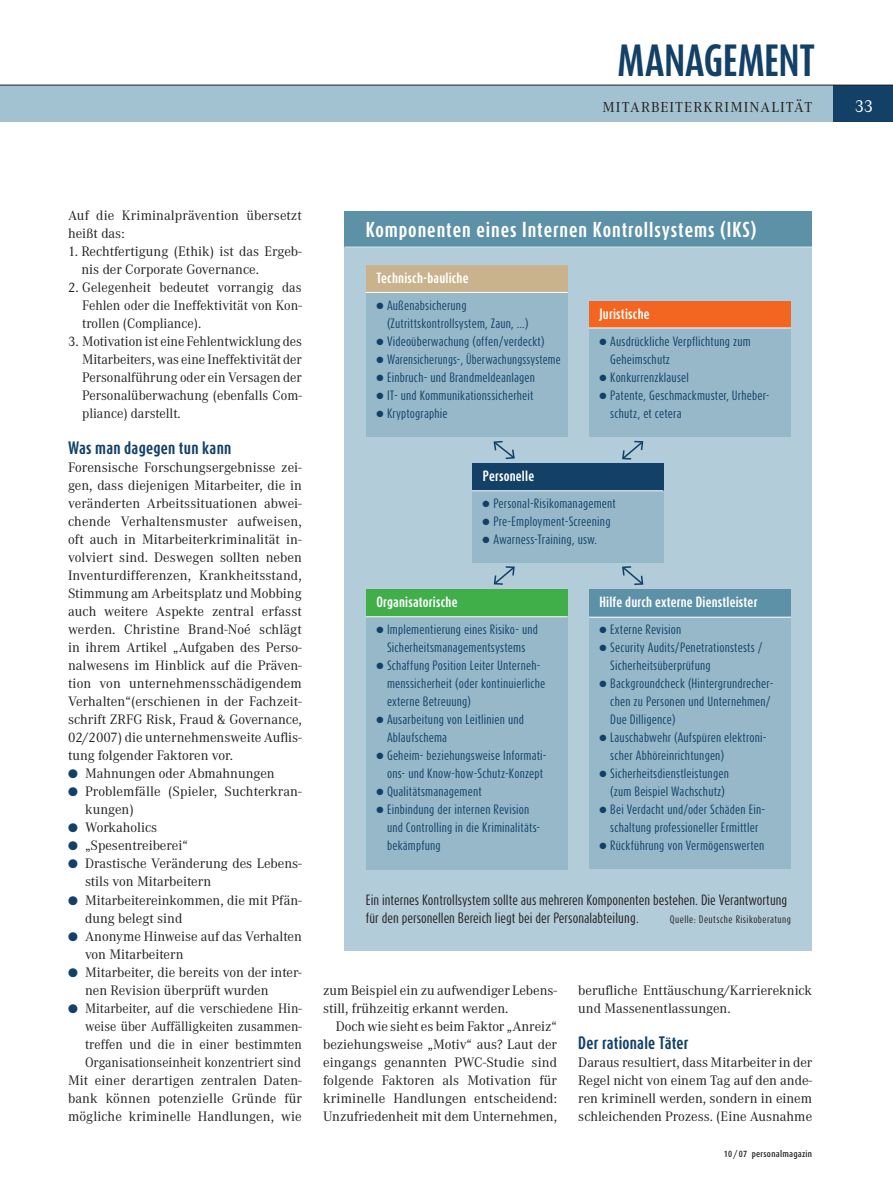
<style>
.page{position:relative;width:893px;height:1191px;background:#fff}
.page>*{position:absolute;margin:0;border:0;box-sizing:border-box;transform-origin:0 0}
.t1{font:700 37.5px "Dax Compact";letter-spacing:-.005em;color:#124067}
.t2{font:700 18px "Dax Compact";letter-spacing:.05em;color:#fff}
.t3{font:18px "Corporate A";color:#fff}
.t4{font:700 15px "Dax Compact";letter-spacing:.015em;color:#124067}
.t5{font:15px "Corporate A";letter-spacing:.07em;color:#231f20}
.t6{font:14.25px/18px "Corporate A";color:#231f20}
.t7{font:14.25px/18px "Corporate A";color:#231f20;text-align:right;scale:.95 1}
.t8{font:12.3px/18px "Dax Compact";color:#231f20}
.t9{font:700 12.3px "Dax Compact";letter-spacing:.015em;color:#fff}
.t10{font:11.25px/18px "Dax Compact";letter-spacing:.015em;color:#124067}
.t11{font:11.25px "Dax Compact";letter-spacing:.015em;color:#124067;scale:.96 1}
.t12{font:9px "Dax Compact";letter-spacing:.05em;color:#231f20}
.t13{font:500 9px "Dax Condensed";letter-spacing:.025em;color:#231f20}
.s1{color:#124067}
</style>
<div class="page">
<div style="left:0;top:85px;width:893px;height:36px;background:#a3c2d1"></div>
<div style="left:833px;top:85px;width:60px;height:36px;background:#124067"></div>
<hr style="left:0;top:85px;width:893px;height:1px;background:#231f20">
<div style="left:344px;top:211px;width:468px;height:740px;background:#b3ccd9"></div>
<div style="left:472px;top:463px;width:191px;height:28px;background:#124067"></div>
<div style="left:589px;top:590px;width:202px;height:27px;background:#5d91a7"></div>
<div style="left:366px;top:590px;width:202px;height:27px;background:#40ae49"></div>
<div style="left:589px;top:301px;width:202px;height:27px;background:#f36621"></div>
<div style="left:366px;top:292px;width:202px;height:144px;background:#96b8c9"></div>
<div style="left:344px;top:211px;width:468px;height:36px;background:#5d91a7"></div>
<hr style="left:344px;top:247px;width:468px;height:1px;background:#fff">
<div style="left:366px;top:265px;width:202px;height:27px;background:#c8b38c"></div>
<div style="left:589px;top:328px;width:202px;height:108px;background:#96b8c9"></div>
<div style="left:366px;top:617px;width:202px;height:252px;background:#96b8c9"></div>
<div style="left:589px;top:617px;width:202px;height:251px;background:#96b8c9"></div>
<hr style="left:366px;top:292px;width:202px;height:1px;background:#fff">
<hr style="left:589px;top:328px;width:202px;height:1px;background:#fff">
<hr style="left:366px;top:616px;width:202px;height:1px;background:#fff">
<hr style="left:589px;top:617px;width:202px;height:1px;background:#fff">
<div style="left:472px;top:491px;width:191px;height:71px;background:#96b8c9"></div>
<hr style="left:472px;top:490px;width:191px;height:1px;background:#fff">
<svg style="left:622px;top:440px;width:22px;height:20px"></svg>
<svg style="left:493px;top:566px;width:22px;height:19px"></svg>
<svg style="left:622px;top:566px;width:22px;height:19px"></svg>
<svg style="left:493px;top:440px;width:22px;height:20px"></svg>
<h1 class="t1" style="left:617px;top:36px;width:199px">MANAGEMENT</h1>
<p class="t5" style="left:603px;top:99px;width:211px">MITARBEITERKRIMINALITÄT</p>
<p class="t6" style="left:68px;top:207px;width:235px">Auf die Kriminalprävention übersetzt heißt das:</p>
<p class="t6" style="left:81px;top:243px;width:222px;text-indent:-13px">1. Rechtfertigung (Ethik) ist das Ergeb&shy;nis der Corporate Governance.</p>
<p class="t6" style="left:82px;top:279px;width:221px;text-align:justify;text-indent:-14px">2. Gelegenheit bedeutet vorrangig das Fehlen oder die Ineffektivität von Kon&shy;trollen (Compliance).</p>
<p class="t6" style="left:82px;top:333px;width:221px;text-align:justify;text-indent:-14px">3. Motivation ist eine Fehlentwicklung des Mitarbeiters, was eine Ineffektivität der Personalführung oder ein Versagen der Personalüberwachung (ebenfalls Com&shy;pliance) darstellt.</p>
<p class="t4" style="left:68px;top:438px;width:165px">Was man dagegen tun kann</p>
<p class="t6" style="left:68px;top:459px;width:235px;text-align:justify">Forensische Forschungsergebnisse zei&shy;gen, dass diejenigen Mitarbeiter, die in veränderten Arbeitssituationen abwei&shy;chende Verhaltensmuster aufweisen, oft auch in Mitarbeiterkriminalität in&shy;volviert sind. Deswegen sollten neben Inventurdifferenzen, Krankheitsstand, Stimmung am Arbeitsplatz und Mobbing auch weitere Aspekte zentral erfasst werden. Christine Brand-Noé schlägt in ihrem Artikel „Aufgaben des Perso&shy;nalwesens im Hinblick auf die Präven&shy;tion von unternehmensschädigendem Verhalten“(erschienen in der Fachzeit&shy;schrift ZRFG Risk, Fraud &amp; Governance, 02/2007) die unternehmensweite Auflis&shy;tung folgender Faktoren vor.</p>
<p class="t6" style="left:68px;top:765px;width:208px"><span class="s1">●</span> Mahnungen oder Abmahnungen</p>
<p class="t6" style="left:85px;top:783px;width:218px;text-indent:-17px"><span class="s1">●</span> Problemfälle (Spieler, Suchterkran&shy;kungen)</p>
<p class="t6" style="left:68px;top:819px;width:91px"><span class="s1">●</span> Workaholics</p>
<p class="t6" style="left:68px;top:837px;width:121px"><span class="s1">●</span> „Spesentreiberei“</p>
<p class="t6" style="left:85px;top:855px;width:218px;text-indent:-17px"><span class="s1">●</span> Drastische Veränderung des Lebens&shy;stils von Mitarbeitern</p>
<p class="t6" style="left:85px;top:891px;width:218px;text-indent:-17px"><span class="s1">●</span> Mitarbeitereinkommen, die mit Pfän&shy;dung belegt sind</p>
<p class="t6" style="left:85px;top:927px;width:218px;text-indent:-17px"><span class="s1">●</span> Anonyme Hinweise auf das Verhalten von Mitarbeitern</p>
<p class="t6" style="left:85px;top:963px;width:218px;text-indent:-17px"><span class="s1">●</span> Mitarbeiter, die bereits von der inter&shy;nen Revision überprüft wurden</p>
<p class="t7" style="left:68px;top:999px;width:248px"><span class="s1">●</span> Mitarbeiter, auf die verschiedene Hin&shy;weise über Auffälligkeiten zusammen&shy;treffen und die in einer bestimmten Organisationseinheit konzentriert sind Mit einer derartigen zentralen Daten&shy;bank können potenzielle Gründe für mögliche kriminelle Handlungen, wie</p>
<p class="t2" style="left:366px;top:217px;width:392px">Komponenten eines Internen Kontrollsystems (IKS)</p>
<p class="t9" style="left:377px;top:270px;width:94px">Technisch-bauliche</p>
<p class="t10" style="left:387px;top:296px;width:143px;text-indent:-11px">● Außenabsicherung (Zutrittskontrollsystem, Zaun, ...)</p>
<p class="t10" style="left:376px;top:332px;width:170px">● Videoüberwachung (offen/verdeckt)</p>
<p class="t11" style="left:376px;top:352px;width:194px">● Warensicherungs-, Überwachungssysteme</p>
<p class="t10" style="left:376px;top:368px;width:160px">● Einbruch- und Brandmeldeanlagen</p>
<p class="t10" style="left:376px;top:386px;width:159px">● IT- und Kommunikationssicherheit</p>
<p class="t10" style="left:376px;top:404px;width:73px">● Kryptographie</p>
<p class="t9" style="left:483px;top:468px;width:53px">Personelle</p>
<p class="t9" style="left:600px;top:306px;width:52px">Juristische</p>
<p class="t10" style="left:610px;top:332px;width:142px;text-indent:-11px">● Ausdrückliche Verpflichtung zum<br>Geheimschutz</p>
<p class="t10" style="left:600px;top:368px;width:91px">● Konkurrenzklausel</p>
<p class="t10" style="left:610px;top:386px;width:161px;text-indent:-11px">● Patente, Geschmackmuster, Urheber&shy;schutz, et cetera</p>
<p class="t10" style="left:483px;top:494px;width:135px">● Personal-Risikomanagement</p>
<p class="t10" style="left:483px;top:512px;width:129px">● Pre-Employment-Screening</p>
<p class="t10" style="left:483px;top:530px;width:116px">● Awarness-Training, usw.</p>
<p class="t9" style="left:377px;top:594px;width:82px">Organisatorische</p>
<p class="t9" style="left:600px;top:594px;width:159px">Hilfe durch externe Dienstleister</p>
<p class="t10" style="left:376px;top:620px;width:163px;text-align:center">● Implementierung eines Risiko- und<br>Sicherheitsmanagementsystems</p>
<p class="t10" style="left:387px;top:656px;width:160px;text-indent:-11px">● Schaffung Position Leiter Unterneh&shy;menssicherheit (oder kontinuierliche externe Betreuung)</p>
<p class="t10" style="left:387px;top:710px;width:138px;text-indent:-11px">● Ausarbeitung von Leitlinien und<br>Ablaufschema</p>
<p class="t10" style="left:387px;top:746px;width:161px;text-indent:-11px">● Geheim- beziehungsweise Informati&shy;ons- und Know-how-Schutz-Konzept</p>
<p class="t10" style="left:376px;top:782px;width:107px">● Qualitätsmanagement</p>
<p class="t10" style="left:387px;top:800px;width:155px;text-indent:-11px">● Einbindung der internen Revision und Controlling in die Kriminalitäts&shy;bekämpfung</p>
<p class="t10" style="left:600px;top:620px;width:83px">● Externe Revision</p>
<p class="t10" style="left:610px;top:638px;width:154px;text-indent:-11px">● Security Audits/Penetrationstests /<br>Sicherheitsüberprüfung</p>
<p class="t10" style="left:610px;top:674px;width:165px;text-indent:-11px">● Backgroundcheck (Hintergrundrecher&shy;chen zu Personen und Unternehmen/<br>Due Dilligence)</p>
<p class="t10" style="left:610px;top:728px;width:158px;text-indent:-11px">● Lauschabwehr (Aufspüren elektroni&shy;scher Abhöreinrichtungen)</p>
<p class="t10" style="left:610px;top:764px;width:120px;text-indent:-11px">● Sicherheitsdienstleistungen (zum Beispiel Wachschutz)</p>
<p class="t10" style="left:600px;top:800px;width:167px;text-align:center">● Bei Verdacht und/oder Schäden Ein&shy;schaltung professioneller Ermittler</p>
<p class="t10" style="left:600px;top:836px;width:166px">● Rückführung von Vermögenswerten</p>
<p class="t8" style="left:366px;top:890px;width:423px">Ein internes Kontrollsystem sollte aus mehreren Komponenten bestehen. Die Verantwortung für den personellen Bereich liegt bei der Personalabteilung.</p>
<p class="t12" style="left:670px;top:913px;width:123px">Quelle: Deutsche Risikoberatung</p>
<p class="t6" style="left:323px;top:981px;width:235px">zum Beispiel ein zu aufwendiger Lebens&shy;still, frühzeitig erkannt werden.</p>
<p class="t6" style="left:323px;top:1017px;width:235px;text-align:justify;text-indent:13px">Doch wie sieht es beim Faktor „Anreiz“ beziehungsweise „Motiv“ aus? Laut der eingangs genannten PWC-Studie sind folgende Faktoren als Motivation für kriminelle Handlungen entscheidend:<br>Unzufriedenheit mit dem Unternehmen,</p>
<p class="t6" style="left:578px;top:981px;width:235px">berufliche Enttäuschung/Karriereknick und Massenentlassungen.</p>
<p class="t4" style="left:578px;top:1032px;width:112px">Der rationale Täter</p>
<p class="t6" style="left:578px;top:1053px;width:235px;text-align:justify">Daraus resultiert, dass Mitarbeiter in der Regel nicht von einem Tag auf den ande&shy;ren kriminell werden, sondern in einem schleichenden Prozess. (Eine Ausnahme</p>
<p class="t13" style="left:724px;top:1148px;width:90px">10 / 07 personalmagazin</p>
<p class="t3" style="left:855px;top:96px;width:20px">33</p>
</div>
